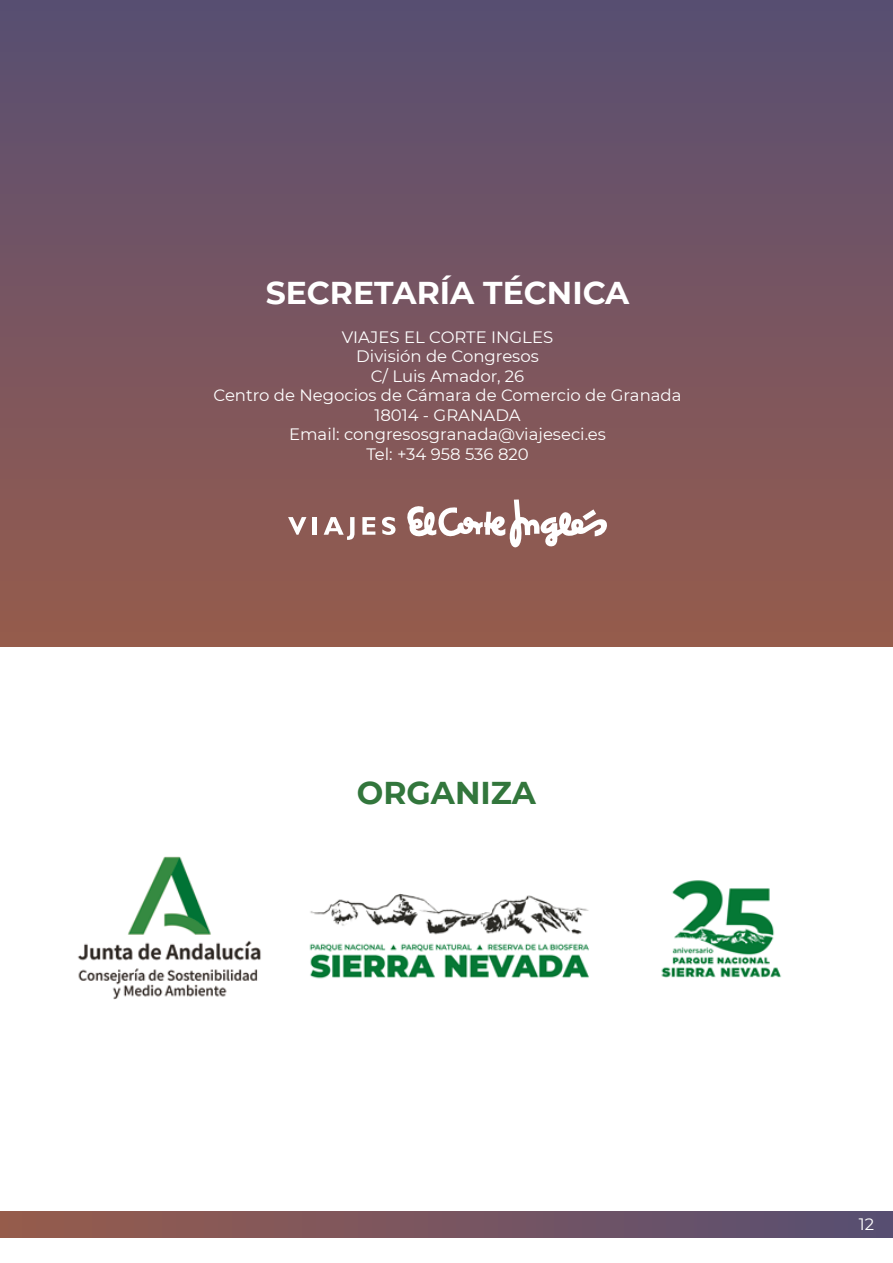
<style>
.page{position:relative;width:893px;height:1263px;background:#fff}
.page>*{position:absolute;margin:0;border:0;box-sizing:border-box;transform-origin:0 0}
.t1{font:700 31.5px "Montserrat";color:#fff}
.t2{font:700 31.5px "Montserrat";color:#32763c}
.t3{font:16.5px/19.5px "Montserrat";color:#fff;text-align:center}
</style>
<div class="page">
<div style="left:0;top:1212px;width:893px;height:25px;background:linear-gradient(to right,#985c4c,#584e73)"></div>
<div style="left:0;top:0;width:893px;height:646px;background:linear-gradient(to bottom,#584e73,#975c4d)"></div>
<svg style="left:402px;top:499px;width:209px;height:50px"></svg>
<svg style="left:288px;top:517px;width:18px;height:18px"></svg>
<div style="left:312px;top:517px;width:5px;height:18px;background:#fff"></div>
<svg style="left:324px;top:517px;width:31px;height:23px"></svg>
<svg style="left:362px;top:517px;width:13px;height:18px"></svg>
<svg style="left:382px;top:517px;width:13px;height:18px"></svg>
<img style="left:77px;top:856px;width:184px;height:144px">
<img style="left:661px;top:880px;width:121px;height:98px">
<img style="left:309px;top:893px;width:280px;height:86px">
<h1 class="t1" style="left:266px;top:270px;width:365px">SECRETARÍA TÉCNICA</h1>
<p class="t3" style="left:214px;top:326px;width:469px">VIAJES EL CORTE INGLES<br>División de Congresos<br>C/ Luis Amador, 26<br>Centro de Negocios de Cámara de Comercio de Granada<br>18014 - GRANADA<br>Email: congresosgranada@viajeseci.es<br>Tel: +34 958 536 820</p>
<h1 class="t2" style="left:357px;top:770px;width:181px">ORGANIZA</h1>
<p class="t3" style="left:859px;top:1214px;width:17px">12</p>
</div>
